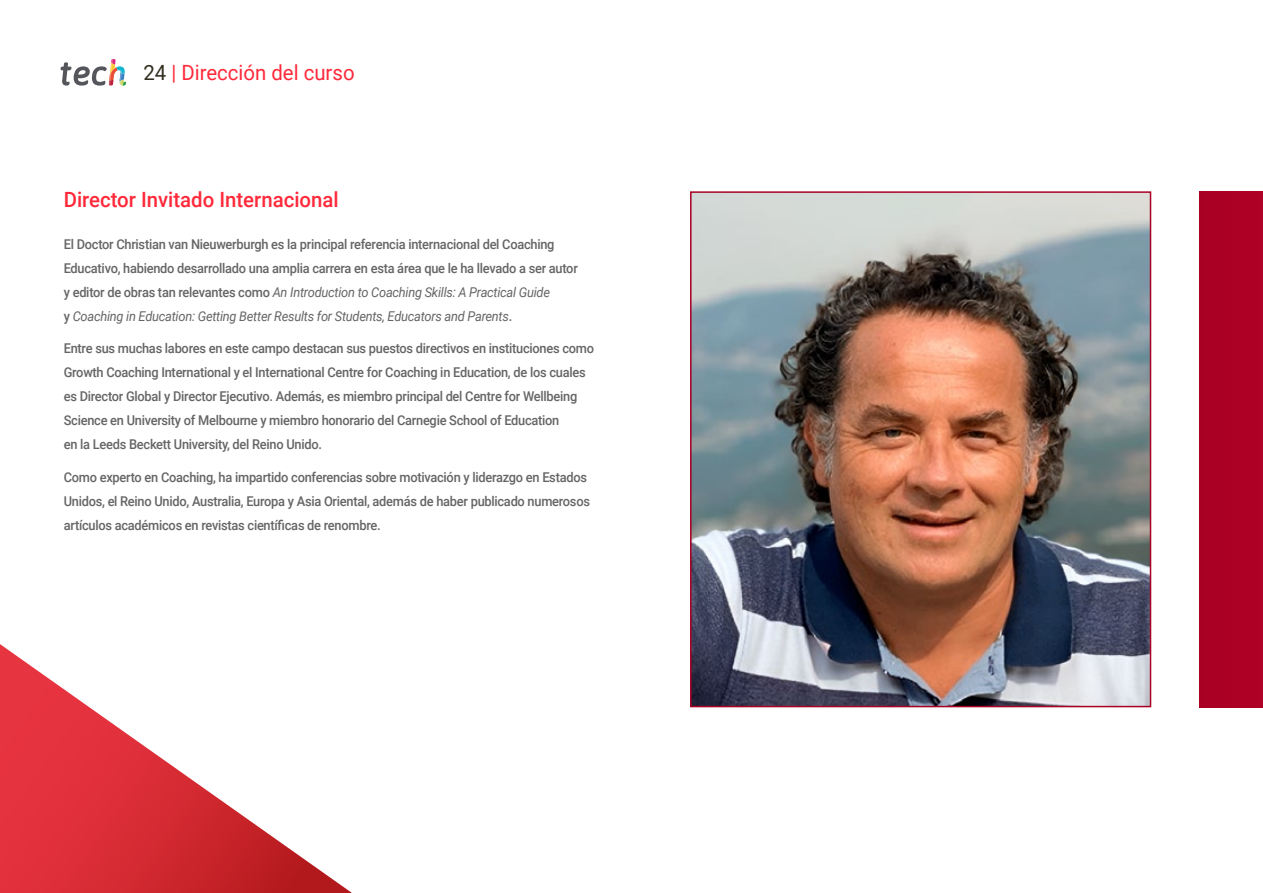
<style>
.page{position:relative;width:1263px;height:893px;background:#fff}
.page>*{position:absolute;margin:0;border:0;box-sizing:border-box;transform-origin:0 0}
.t1{font:500 21px "Roboto";color:#ff293a}
.t2{font:21px "Roboto";color:#ff293a}
.t3{font:500 13.5px/24px "Roboto";letter-spacing:-.02em;color:#656565;scale:.95 1}
.s1{color:#312e20}
.s2{font-weight:400;font-style:italic}
</style>
<div class="page">
<svg style="left:61px;top:59px;width:65px;height:27px"></svg>
<img style="left:693px;top:194px;width:455px;height:510px">
<div style="left:690px;top:191px;width:461px;height:516px;border:2px solid #a80023"></div>
<svg style="left:0;top:644px;width:352px;height:249px"></svg>
<div style="left:1199px;top:191px;width:64px;height:516px;background:#ab0024"></div>
<h1 class="t2" style="left:144px;top:57px;width:213px"><span class="s1">24</span> | Dirección del curso</h1>
<h1 class="t1" style="left:64px;top:185px;width:276px">Director Invitado Internacional</h1>
<p class="t3" style="left:64px;top:231px;width:543px">El Doctor Christian van Nieuwerburgh es la principal referencia internacional del Coaching Educativo, habiendo desarrollado una amplia carrera en esta área que le ha llevado a ser autor y editor de obras tan relevantes como <span class="s2">An Introduction to Coaching Skills: A Practical Guide<br></span>y <span class="s2">Coaching in Education: Getting Better Results for Students, Educators and Parents</span>.</p>
<p class="t3" style="left:64px;top:336px;width:560px">Entre sus muchas labores en este campo destacan sus puestos directivos en instituciones como Growth Coaching International y el International Centre for Coaching in Education, de los cuales es Director Global y Director Ejecutivo. Además, es miembro principal del Centre for Wellbeing Science en University of Melbourne y miembro honorario del Carnegie School of Education<br>en la Leeds Beckett University, del Reino Unido.</p>
<p class="t3" style="left:64px;top:464px;width:555px">Como experto en Coaching, ha impartido conferencias sobre motivación y liderazgo en Estados<br>Unidos, el Reino Unido, Australia, Europa y Asia Oriental, además de haber publicado numerosos artículos académicos en revistas científicas de renombre.</p>
</div>
